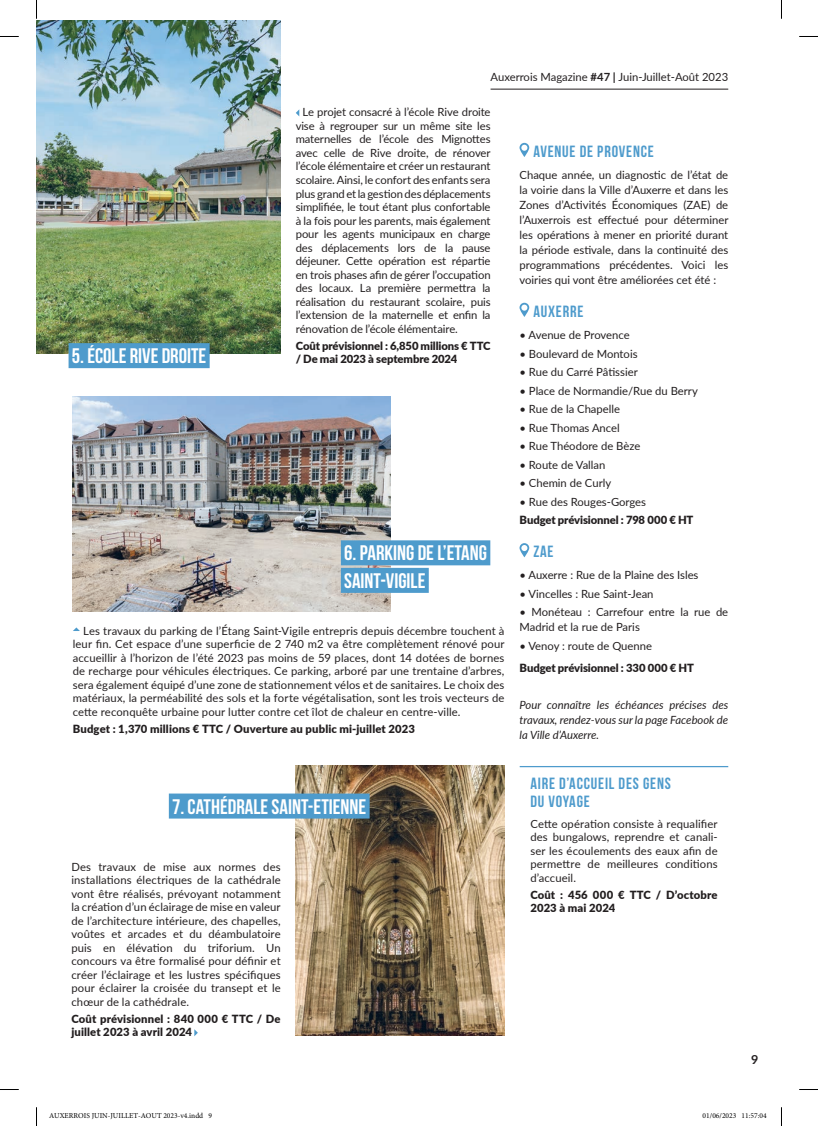
<style>
.page{position:relative;width:818px;height:1126px;background:#fff}
.page>*{position:absolute;margin:0;border:0;box-sizing:border-box;transform-origin:0 0}
.t1{font:700 21px/27.5px "Bebas Neue";color:#fff}
.t2{font:700 16.25px/17.5px "Bebas Neue";letter-spacing:.05em;color:#4e9bcc}
.t3{font:700 12.5px "Lato";color:#231f20}
.t4{font:11.25px/13.5px "Lato";color:#231f20;text-align:justify}
.t5{font:900 11.25px/13.5px "Lato";letter-spacing:.005em;color:#231f20}
.t6{font:italic 11.25px/15px "Lato";color:#231f20;text-align:justify}
.t7{font:7.5px "Minion Pro";color:#000}
.s1{font-weight:700}
</style>
<div class="page">
<svg style="left:519px;top:143px;width:10px;height:14px"></svg>
<svg style="left:519px;top:303px;width:10px;height:14px"></svg>
<svg style="left:519px;top:543px;width:10px;height:14px"></svg>
<hr style="left:490px;top:89px;width:237px;height:1px;background:#231f20">
<img style="left:73px;top:396px;width:317px;height:215px">
<img style="left:36px;top:20px;width:244px;height:334px">
<img style="left:295px;top:766px;width:209px;height:269px">
<div style="left:340px;top:540px;width:150px;height:25px;background:#4e9bcc"></div>
<div style="left:340px;top:568px;width:88px;height:25px;background:#4e9bcc"></div>
<div style="left:68px;top:343px;width:141px;height:25px;background:#4e9bcc"></div>
<div style="left:169px;top:793px;width:200px;height:25px;background:#4e9bcc"></div>
<svg style="left:73px;top:627px;width:7px;height:4px"></svg>
<svg style="left:296px;top:109px;width:3px;height:7px"></svg>
<svg style="left:194px;top:1029px;width:4px;height:7px"></svg>
<hr style="left:519px;top:766px;width:208px;height:1px;background:#4e9bcc">
<svg style="left:0;top:36px;width:19px;height:1px"></svg>
<svg style="left:799px;top:36px;width:18px;height:1px"></svg>
<svg style="left:0;top:1089px;width:19px;height:1px"></svg>
<svg style="left:799px;top:1089px;width:18px;height:1px"></svg>
<svg style="left:36px;top:0;width:1px;height:19px"></svg>
<svg style="left:36px;top:1107px;width:1px;height:18px"></svg>
<p class="t4" style="left:490px;top:70px;width:239px">Auxerrois Magazine <span class="s1">#47 |</span> Juin-Juillet-Août 2023</p>
<h1 class="t1" style="left:72px;top:342px;width:136px">5. ÉCOLE RIVE DROITE</h1>
<p class="t4" style="left:295px;top:105px;width:196px;text-indent:7px">Le projet consacré à l’école Rive droite vise à regrouper sur un même site les maternelles de l’école des Mignottes avec celle de Rive droite, de rénover l’école élémentaire et créer un restaurant scolaire. Ainsi, le confort des enfants sera plus grand et la gestion des déplacements simplifiée, le tout étant plus confortable à la fois pour les parents, mais également pour les agents municipaux en charge des déplacements lors de la pause déjeuner. Cette opération est répartie en trois phases afin de gérer l’occupation des locaux. La première permettra la réalisation du restaurant scolaire, puis l’extension de la maternelle et enfin la rénovation de l’école élémentaire.</p>
<p class="t5" style="left:295px;top:338px;width:196px">Coût prévisionnel : 6,850 millions € TTC / De mai 2023 à septembre 2024</p>
<h1 class="t1" style="left:344px;top:539px;width:144px">6. PARKING DE L’ETANG<br>SAINT-VIGILE</h1>
<p class="t4" style="left:73px;top:623px;width:433px;text-indent:10px">Les travaux du parking de l’Étang Saint-Vigile entrepris depuis décembre touchent à leur fin. Cet espace d’une superficie de 2 740 m2 va être complètement rénové pour accueillir à l’horizon de l’été 2023 pas moins de 59 places, dont 14 dotées de bornes de recharge pour véhicules électriques. Ce parking, arboré par une trentaine d’arbres, sera également équipé d’une zone de stationnement vélos et de sanitaires. Le choix des matériaux, la perméabilité des sols et la forte végétalisation, sont les trois vecteurs de cette reconquête urbaine pour lutter contre cet îlot de chaleur en centre-ville.</p>
<p class="t5" style="left:73px;top:721px;width:343px">Budget : 1,370 millions € TTC / Ouverture au public mi-juillet 2023</p>
<h2 class="t2" style="left:533px;top:142px;width:122px">AVENUE DE PROVENCE</h2>
<p class="t4" style="left:519px;top:167px;width:210px;line-height:15px">Chaque année, un diagnostic de l’état de la voirie dans la Ville d’Auxerre et dans les Zones d’Activités Économiques (ZAE) de l’Auxerrois est effectué pour déterminer les opérations à mener en priorité durant la période estivale, dans la continuité des programmations précédentes. Voici les voiries qui vont être améliorées cet été :</p>
<h2 class="t2" style="left:533px;top:302px;width:51px">AUXERRE</h2>
<p class="t4" style="left:519px;top:327px;width:112px">• Avenue de Provence</p>
<p class="t4" style="left:519px;top:346px;width:119px">• Boulevard de Montois</p>
<p class="t4" style="left:519px;top:365px;width:120px">• Rue du Carré Pâtissier</p>
<p class="t4" style="left:519px;top:383px;width:180px">• Place de Normandie/Rue du Berry</p>
<p class="t4" style="left:519px;top:402px;width:102px">• Rue de la Chapelle</p>
<p class="t4" style="left:519px;top:420px;width:102px">• Rue Thomas Ancel</p>
<p class="t4" style="left:519px;top:439px;width:122px">• Rue Théodore de Bèze</p>
<p class="t4" style="left:519px;top:457px;width:87px">• Route de Vallan</p>
<p class="t4" style="left:519px;top:476px;width:93px">• Chemin de Curly</p>
<p class="t4" style="left:519px;top:494px;width:128px">• Rue des Rouges-Gorges</p>
<p class="t5" style="left:519px;top:513px;width:175px">Budget prévisionnel : 798 000 € HT</p>
<h2 class="t2" style="left:533px;top:542px;width:22px">ZAE</h2>
<p class="t4" style="left:519px;top:568px;width:180px">• Auxerre : Rue de la Plaine des Isles</p>
<p class="t4" style="left:519px;top:586px;width:135px">• Vincelles : Rue Saint-Jean</p>
<p class="t4" style="left:519px;top:604px;width:210px;line-height:15px">• Monéteau : Carrefour entre la rue de<br>Madrid et la rue de Paris</p>
<p class="t4" style="left:519px;top:638px;width:134px">• Venoy : route de Quenne</p>
<p class="t5" style="left:519px;top:660px;width:176px">Budget prévisionnel : 330 000 € HT</p>
<p class="t6" style="left:519px;top:696px;width:210px">Pour connaître les échéances précises des travaux, rendez-vous sur la page Facebook de la Ville d’Auxerre.</p>
<h1 class="t1" style="left:172px;top:792px;width:196px">7. CATHÉDRALE SAINT-ETIENNE</h1>
<p class="t4" style="left:71px;top:859px;width:211px">Des travaux de mise aux normes des installations électriques de la cathédrale vont être réalisés, prévoyant notamment la création d’un éclairage de mise en valeur de l’architecture intérieure, des chapelles, voûtes et arcades et du déambulatoire puis en élévation du triforium. Un concours va être formalisé pour définir et créer l’éclairage et les lustres spécifiques pour éclairer la croisée du transept et le chœur de la cathédrale.</p>
<p class="t5" style="left:71px;top:1011px;width:211px">Coût prévisionnel : 840 000 € TTC / De juillet 2023 à avril 2024</p>
<h2 class="t2" style="left:530px;top:774px;width:142px">AIRE D’ACCUEIL DES GENS<br>DU VOYAGE</h2>
<p class="t4" style="left:530px;top:816px;width:189px">Cette opération consiste à requalifier des bungalows, reprendre et canali&shy;ser les écoulements des eaux afin de permettre de meilleures conditions d’accueil.</p>
<p class="t5" style="left:530px;top:887px;width:189px">Coût : 456 000 € TTC / D’octobre<br>2023 à mai 2024</p>
<p class="t3" style="left:750px;top:1050px;width:9px">9</p>
<p class="t7" style="left:49px;top:1110px;width:164px">AUXERROIS JUIN-JUILLET-AOUT 2023-v4.indd 9</p>
<p class="t7" style="left:702px;top:1110px;width:65px">01/06/2023 11:57:04</p>
</div>
